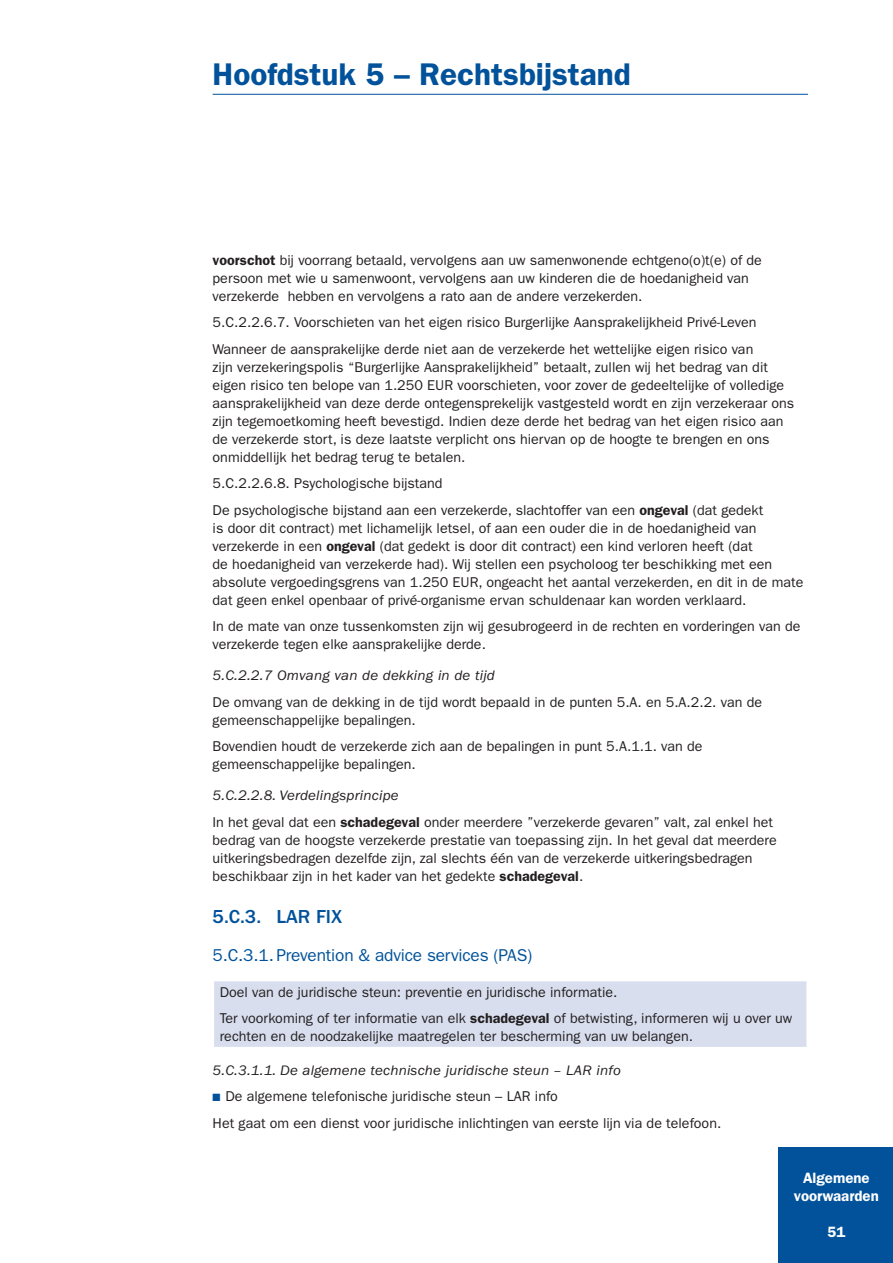
<style>
.page{position:relative;width:893px;height:1263px;background:#fff}
.page>*{position:absolute;margin:0;border:0;box-sizing:border-box;transform-origin:0 0}
.t1{font:600 31.5px "ITC Franklin Gothic Std";color:#01529a}
.t2{font:500 19.5px "ITC Franklin Gothic Std";color:#01529a}
.t3{font:17.25px "ITC Franklin Gothic Std";letter-spacing:-.01em;color:#01529a}
.t4{font:600 15px/18px "ITC Franklin Gothic Std";color:#fff;text-align:center}
.t5{font:14.25px/18px "ITC Franklin Gothic Std";color:#231f20}
.t6{font:italic 14.25px "ITC Franklin Gothic Std";letter-spacing:.01em;color:#231f20;scale:1.05 1}
.s1{font-weight:600}
.s2{font-style:italic}
.s3{color:#01529a}
</style>
<div class="page">
<div style="left:779px;top:1147px;width:114px;height:116px;background:#01529a"></div>
<hr style="left:213px;top:94px;width:595px;height:1px;background:#01529a">
<div style="left:213px;top:980px;width:594px;height:67px;background:#d8deee"></div>
<hr style="left:213px;top:980px;width:595px;height:1px;background:#fff">
<hr style="left:213px;top:981px;width:1px;height:66px;background:#fff">
<hr style="left:806px;top:981px;width:2px;height:66px;background:#fff">
<h1 class="t1" style="left:213px;top:56px;width:420px">Hoofdstuk 5 – Rechtsbijstand</h1>
<p class="t5" style="left:213px;top:251px;width:551px"><span class="s1">voorschot</span> bij voorrang betaald, vervolgens aan uw samenwonende echtgeno(o)t(e) of de persoon met wie u samenwoont, vervolgens aan uw kinderen die de hoedanigheid van verzekerde hebben en vervolgens a rato aan de andere verzekerden.</p>
<p class="t5" style="left:213px;top:309px;width:545px;line-height:26.5px">5.C.2.2.6.7. Voorschieten van het eigen risico Burgerlijke Aansprakelijkheid Privé-Leven<br>Wanneer de aansprakelijke derde niet aan de verzekerde het wettelijke eigen risico van</p>
<p class="t5" style="left:213px;top:358px;width:583px">zijn verzekeringspolis “Burgerlijke Aansprakelijkheid” betaalt, zullen wij het bedrag van dit eigen risico ten belope van 1.250 EUR voorschieten, voor zover de gedeeltelijke of volledige aansprakelijkheid van deze derde ontegensprekelijk vastgesteld wordt en zijn verzekeraar ons zijn tegemoetkoming heeft bevestigd. Indien deze derde het bedrag van het eigen risico aan de verzekerde stort, is deze laatste verplicht ons hiervan op de hoogte te brengen en ons onmiddellijk het bedrag terug te betalen.</p>
<p class="t5" style="left:213px;top:470px;width:552px;line-height:26.5px">5.C.2.2.6.8. Psychologische bijstand<br>De psychologische bijstand aan een verzekerde, slachtoffer van een <span class="s1">ongeval</span> (dat gedekt</p>
<p class="t5" style="left:213px;top:519px;width:592px">is door dit contract) met lichamelijk letsel, of aan een ouder die in de hoedanigheid van verzekerde in een <span class="s1">ongeval</span> (dat gedekt is door dit contract) een kind verloren heeft (dat<br>de hoedanigheid van verzekerde had). Wij stellen een psycholoog ter beschikking met een absolute vergoedingsgrens van 1.250 EUR, ongeacht het aantal verzekerden, en dit in de mate dat geen enkel openbaar of privé-organisme ervan schuldenaar kan worden verklaard.</p>
<p class="t5" style="left:213px;top:618px;width:589px">In de mate van onze tussenkomsten zijn wij gesubrogeerd in de rechten en vorderingen van de verzekerde tegen elke aansprakelijke derde.</p>
<p class="t6" style="left:213px;top:668px;width:270px">5.C.2.2.7 Omvang van de dekking in de tijd</p>
<p class="t5" style="left:213px;top:693px;width:551px">De omvang van de dekking in de tijd wordt bepaald in de punten 5.A. en 5.A.2.2. van de gemeenschappelijke bepalingen.</p>
<p class="t5" style="left:213px;top:737px;width:491px">Bovendien houdt de verzekerde zich aan de bepalingen in punt 5.A.1.1. van de gemeenschappelijke bepalingen.</p>
<p class="t5" style="left:213px;top:782px;width:562px;line-height:26.5px"><span class="s2">5.C.2.2.8. Verdelingsprincipe<br></span>In het geval dat een <span class="s1">schadegeval</span> onder meerdere ”verzekerde gevaren” valt, zal enkel het</p>
<p class="t5" style="left:213px;top:831px;width:566px">bedrag van de hoogste verzekerde prestatie van toepassing zijn. In het geval dat meerdere uitkeringsbedragen dezelfde zijn, zal slechts één van de verzekerde uitkeringsbedragen beschikbaar zijn in het kader van het gedekte <span class="s1">schadegeval</span>.</p>
<h2 class="t2" style="left:213px;top:905px;width:131px">5.C.3. LAR FIX</h2>
<p class="t3" style="left:213px;top:945px;width:321px">5.C.3.1. Prevention &amp; advice services (PAS)</p>
<p class="t5" style="left:220px;top:979px;width:574px;line-height:26.5px">Doel van de juridische steun: preventie en juridische informatie.<br>Ter voorkoming of ter informatie van elk <span class="s1">schadegeval</span> of betwisting, informeren wij u over uw</p>
<p class="t5" style="left:220px;top:1027px;width:475px">rechten en de noodzakelijke maatregelen ter bescherming van uw belangen.</p>
<p class="t6" style="left:213px;top:1062px;width:390px">5.C.3.1.1. De algemene technische juridische steun – LAR info</p>
<p class="t5" style="left:213px;top:1083px;width:510px;line-height:26.5px"><span class="s3">■</span> De algemene telefonische juridische steun – LAR info<br>Het gaat om een dienst voor juridische inlichtingen van eerste lijn via de telefoon.</p>
<p class="t4" style="left:794px;top:1169px;width:86px">Algemene voorwaarden</p>
<p class="t4" style="left:827px;top:1223px;width:19px">51</p>
</div>
